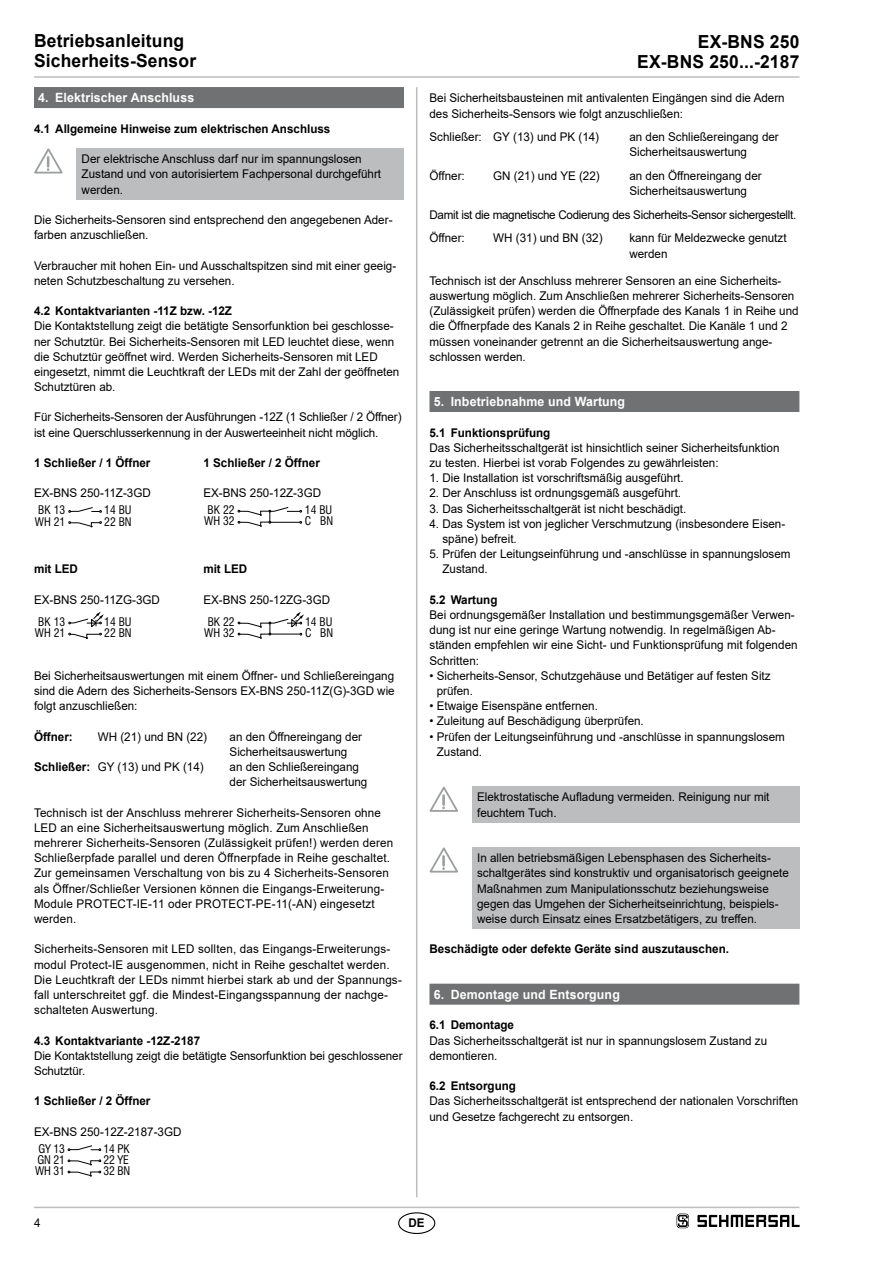
<style>
.page{position:relative;width:893px;height:1263px;background:#fff}
.page>*{position:absolute;margin:0;border:0;box-sizing:border-box;transform-origin:0 0}
.t1{font:700 18px/20.2px "Arial";letter-spacing:.01em;color:#000}
.t2{font:700 12.75px "Arial";letter-spacing:.01em;color:#fff}
.t3{font:12px/15.1px "Arial";color:#000}
.t4{font:700 12px "Arial";color:#000}
.t5{font:12px/23.5px "Arial";letter-spacing:-.025em;color:#000}
.t6{font:condensed 11.55px/11.2px "Swiss 721 BT";color:#000}
.s1{font-weight:700}
</style>
<div class="page">
<hr style="left:34px;top:1207px;width:765px;height:1px;background:#bbbdbe">
<hr style="left:34px;top:76px;width:765px;height:2px;background:#bbbdbe">
<hr style="left:416px;top:87px;width:1px;height:1110px;background:#bbbdbe">
<div style="left:398px;top:1212px;width:37px;height:22px;border:1px solid #000;border-radius:50%"></div>
<div style="left:34px;top:87px;width:370px;height:21px;background:#707172"></div>
<div style="left:77px;top:148px;width:327px;height:51px;background:#bbbdbe"></div>
<svg style="left:34px;top:148px;width:29px;height:26px"></svg>
<svg style="left:69px;top:507px;width:33px;height:21px"></svg>
<svg style="left:238px;top:507px;width:64px;height:20px"></svg>
<svg style="left:69px;top:612px;width:35px;height:27px"></svg>
<svg style="left:238px;top:612px;width:66px;height:27px"></svg>
<svg style="left:68px;top:1145px;width:33px;height:32px"></svg>
<div style="left:429px;top:391px;width:370px;height:21px;background:#707172"></div>
<div style="left:429px;top:984px;width:370px;height:21px;background:#707172"></div>
<div style="left:472px;top:786px;width:327px;height:36px;background:#bbbdbe"></div>
<svg style="left:429px;top:786px;width:29px;height:26px"></svg>
<div style="left:472px;top:847px;width:327px;height:82px;background:#bbbdbe"></div>
<svg style="left:429px;top:847px;width:29px;height:26px"></svg>
<svg style="left:677px;top:1213px;width:12px;height:15px"></svg>
<svg style="left:697px;top:1215px;width:102px;height:12px"></svg>
<h1 class="t1" style="left:34px;top:31px;width:164px">Betriebsanleitung<br>Sicherheits-Sensor</h1>
<h1 class="t1" style="left:637px;top:32px;width:164px;text-align:right">EX-BNS 250<br>EX-BNS 250...-2187</h1>
<p class="t2" style="left:38px;top:89px;width:157px">4. Elektrischer Anschluss</p>
<p class="t4" style="left:34px;top:120px;width:298px">4.1 Allgemeine Hinweise zum elektrischen Anschluss</p>
<p class="t3" style="left:82px;top:151px;width:301px">Der elektrische Anschluss darf nur im spannungslosen<br>Zustand und von autorisiertem Fachpersonal durchgeführt werden.</p>
<p class="t3" style="left:34px;top:212px;width:360px">Die Sicherheits-Sensoren sind entsprechend den angegebenen Ader&shy;farben anzuschließen.</p>
<p class="t3" style="left:34px;top:258px;width:364px">Verbraucher mit hohen Ein- und Ausschaltspitzen sind mit einer geeig&shy;neten Schutzbeschaltung zu versehen.</p>
<p class="t4" style="left:34px;top:302px;width:200px">4.2 Kontaktvarianten -11Z bzw. -12Z</p>
<p class="t3" style="left:34px;top:318px;width:367px">Die Kontaktstellung zeigt die betätigte Sensorfunktion bei geschlosse&shy;ner Schutztür. Bei Sicherheits-Sensoren mit LED leuchtet diese, wenn die Schutztür geöffnet wird. Werden Sicherheits-Sensoren mit LED eingesetzt, nimmt die Leuchtkraft der LEDs mit der Zahl der geöffneten Schutztüren ab.</p>
<p class="t3" style="left:34px;top:410px;width:369px">Für Sicherheits-Sensoren der Ausführungen -12Z (1 Schließer / 2 Öffner) ist eine Querschlusserkennung in der Auswerteeinheit nicht möglich.</p>
<p class="t4" style="left:34px;top:454px;width:118px">1 Schließer / 1 Öffner</p>
<p class="t4" style="left:203px;top:454px;width:118px">1 Schließer / 2 Öffner</p>
<p class="t3" style="left:34px;top:486px;width:118px">EX-BNS 250-11Z-3GD</p>
<p class="t3" style="left:203px;top:486px;width:119px">EX-BNS 250-12Z-3GD</p>
<p class="t6" style="left:35px;top:504px;width:32px">BK 13<br>WH 21</p>
<p class="t6" style="left:104px;top:504px;width:29px">14 BU<br>22 BN</p>
<p class="t6" style="left:204px;top:504px;width:32px">BK 22<br>WH 32</p>
<p class="t6" style="left:305px;top:504px;width:30px">14 BU<br>C BN</p>
<p class="t4" style="left:34px;top:561px;width:45px">mit LED</p>
<p class="t4" style="left:203px;top:561px;width:45px">mit LED</p>
<p class="t3" style="left:34px;top:592px;width:127px">EX-BNS 250-11ZG-3GD</p>
<p class="t3" style="left:203px;top:592px;width:128px">EX-BNS 250-12ZG-3GD</p>
<p class="t6" style="left:35px;top:616px;width:32px">BK 13<br>WH 21</p>
<p class="t6" style="left:104px;top:616px;width:29px">14 BU<br>22 BN</p>
<p class="t6" style="left:204px;top:616px;width:32px">BK 22<br>WH 32</p>
<p class="t6" style="left:305px;top:616px;width:30px">14 BU<br>C BN</p>
<p class="t3" style="left:34px;top:668px;width:362px;text-align:justify">Bei Sicherheitsauswertungen mit einem Öffner- und Schließereingang sind die Adern des Sicherheits-Sensors EX-BNS 250-11Z(G)-3GD wie folgt anzuschließen:</p>
<p class="t4" style="left:34px;top:728px;width:40px">Öffner:</p>
<p class="t3" style="left:98px;top:729px;width:111px">WH (21) und BN (22)</p>
<p class="t3" style="left:230px;top:729px;width:134px">an den Öffnereingang der<br>Sicherheitsauswertung</p>
<p class="t3" style="left:34px;top:759px;width:171px"><span class="s1">Schließer:</span> GY (13) und PK (14)</p>
<p class="t3" style="left:230px;top:759px;width:139px">an den Schließereingang der Sicherheitsauswertung</p>
<p class="t3" style="left:34px;top:805px;width:361px">Technisch ist der Anschluss mehrerer Sicherheits-Sensoren ohne LED an eine Sicherheitsauswertung möglich. Zum Anschließen mehrerer Sicherheits-Sensoren (Zulässigkeit prüfen!) werden deren Schließerpfade parallel und deren Öffnerpfade in Reihe geschaltet.<br>Zur gemeinsamen Verschaltung von bis zu 4 Sicherheits-Sensoren als Öffner/Schließer Versionen können die Eingangs-Erweiterung-Module PROTECT-IE-11 oder PROTECT-PE-11(-AN) eingesetzt werden.</p>
<p class="t3" style="left:34px;top:941px;width:369px">Sicherheits-Sensoren mit LED sollten, das Eingangs-Erweiterungs&shy;modul Protect-IE ausgenommen, nicht in Reihe geschaltet werden.<br>Die Leuchtkraft der LEDs nimmt hierbei stark ab und der Spannungs&shy;fall unterschreitet ggf. die Mindest-Eingangsspannung der nachge&shy;schalteten Auswertung.</p>
<p class="t4" style="left:34px;top:1032px;width:168px">4.3 Kontaktvariante -12Z-2187</p>
<p class="t3" style="left:34px;top:1048px;width:370px">Die Kontaktstellung zeigt die betätigte Sensorfunktion bei geschlossener<br>Schutztür.</p>
<p class="t4" style="left:34px;top:1093px;width:118px">1 Schließer / 2 Öffner</p>
<p class="t3" style="left:34px;top:1124px;width:149px">EX-BNS 250-12Z-2187-3GD</p>
<p class="t6" style="left:35px;top:1143px;width:31px;text-align:justify">GY 13<br>GN 21<br>WH 31</p>
<p class="t6" style="left:104px;top:1143px;width:28px">14 PK<br>22 YE<br>32 BN</p>
<p class="t3" style="left:429px;top:90px;width:357px">Bei Sicherheitsbausteinen mit antivalenten Eingängen sind die Adern des Sicherheits-Sensors wie folgt anzuschließen:</p>
<p class="t3" style="left:429px;top:129px;width:171px">Schließer: GY (13) und PK (14)</p>
<p class="t3" style="left:629px;top:129px;width:151px">an den Schließereingang der<br>Sicherheitsauswertung</p>
<p class="t3" style="left:429px;top:168px;width:37px">Öffner:</p>
<p class="t3" style="left:493px;top:168px;width:108px">GN (21) und YE (22)</p>
<p class="t3" style="left:629px;top:168px;width:134px">an den Öffnereingang der<br>Sicherheitsauswertung</p>
<p class="t5" style="left:429px;top:203px;width:368px">Damit ist die magnetische Codierung des Sicherheits-Sensor sichergestellt.<br>Öffner:</p>
<p class="t3" style="left:493px;top:231px;width:111px">WH (31) und BN (32)</p>
<p class="t3" style="left:629px;top:231px;width:159px">kann für Meldezwecke genutzt werden</p>
<p class="t3" style="left:429px;top:273px;width:371px">Technisch ist der Anschluss mehrerer Sensoren an eine Sicherheits&shy;auswertung möglich. Zum Anschließen mehrerer Sicherheits-Sensoren (Zulässigkeit prüfen) werden die Öffnerpfade des Kanals 1 in Reihe und die Öffnerpfade des Kanals 2 in Reihe geschaltet. Die Kanäle 1 und 2 müssen voneinander getrennt an die Sicherheitsauswertung ange&shy;schlossen werden.</p>
<p class="t2" style="left:434px;top:393px;width:193px">5. Inbetriebnahme und Wartung</p>
<p class="t4" style="left:429px;top:424px;width:122px">5.1 Funktionsprüfung</p>
<p class="t3" style="left:429px;top:440px;width:351px">Das Sicherheitsschaltgerät ist hinsichtlich seiner Sicherheitsfunktion zu testen. Hierbei ist vorab Folgendes zu gewährleisten:</p>
<p class="t3" style="left:429px;top:470px;width:256px">1. Die Installation ist vorschriftsmäßig ausgeführt.</p>
<p class="t3" style="left:429px;top:486px;width:253px">2. Der Anschluss ist ordnungsgemäß ausgeführt.</p>
<p class="t3" style="left:429px;top:501px;width:258px">3. Das Sicherheitsschaltgerät ist nicht beschädigt.</p>
<p class="t3" style="left:442px;top:516px;width:344px;text-indent:-13px">4. Das System ist von jeglicher Verschmutzung (insbesondere Eisen&shy;späne) befreit.</p>
<p class="t3" style="left:442px;top:546px;width:350px;text-indent:-13px">5. Prüfen der Leitungseinführung und -anschlüsse in spannungslosem<br>Zustand.</p>
<p class="t4" style="left:429px;top:591px;width:70px">5.2 Wartung</p>
<p class="t3" style="left:429px;top:607px;width:370px">Bei ordnungsgemäßer Installation und bestimmungsgemäßer Verwen&shy;dung ist nur eine geringe Wartung notwendig. In regelmäßigen Ab&shy;ständen empfehlen wir eine Sicht- und Funktionsprüfung mit folgenden Schritten:</p>
<p class="t3" style="left:437px;top:668px;width:335px;text-indent:-7px">• Sicherheits-Sensor, Schutzgehäuse und Betätiger auf festen Sitz prüfen.</p>
<p class="t3" style="left:429px;top:698px;width:170px">• Etwaige Eisenspäne entfernen.</p>
<p class="t3" style="left:429px;top:713px;width:216px">• Zuleitung auf Beschädigung überprüfen.</p>
<p class="t3" style="left:437px;top:729px;width:350px;text-indent:-7px">• Prüfen der Leitungseinführung und -anschlüsse in spannungslosem<br>Zustand.</p>
<p class="t3" style="left:477px;top:789px;width:294px">Elektrostatische Aufladung vermeiden. Reinigung nur mit feuchtem Tuch.</p>
<p class="t3" style="left:477px;top:850px;width:313px">In allen betriebsmäßigen Lebensphasen des Sicherheits&shy;schaltgerätes sind konstruktiv und organisatorisch geeignete Maßnahmen zum Manipulationsschutz beziehungsweise gegen das Umgehen der Sicherheitseinrichtung, beispiels&shy;weise durch Einsatz eines Ersatzbetätigers, zu treffen.</p>
<p class="t4" style="left:429px;top:941px;width:301px">Beschädigte oder defekte Geräte sind auszutauschen.</p>
<p class="t2" style="left:434px;top:985px;width:188px">6. Demontage und Entsorgung</p>
<p class="t4" style="left:429px;top:1017px;width:86px">6.1 Demontage</p>
<p class="t3" style="left:429px;top:1033px;width:339px">Das Sicherheitsschaltgerät ist nur in spannungslosem Zustand zu demontieren.</p>
<p class="t4" style="left:429px;top:1077px;width:88px">6.2 Entsorgung</p>
<p class="t3" style="left:429px;top:1093px;width:370px">Das Sicherheitsschaltgerät ist entsprechend der nationalen Vorschriften und Gesetze fachgerecht zu entsorgen.</p>
<p class="t3" style="left:34px;top:1215px;width:8px">4</p>
<p class="t4" style="left:408px;top:1214px;width:18px">DE</p>
</div>
